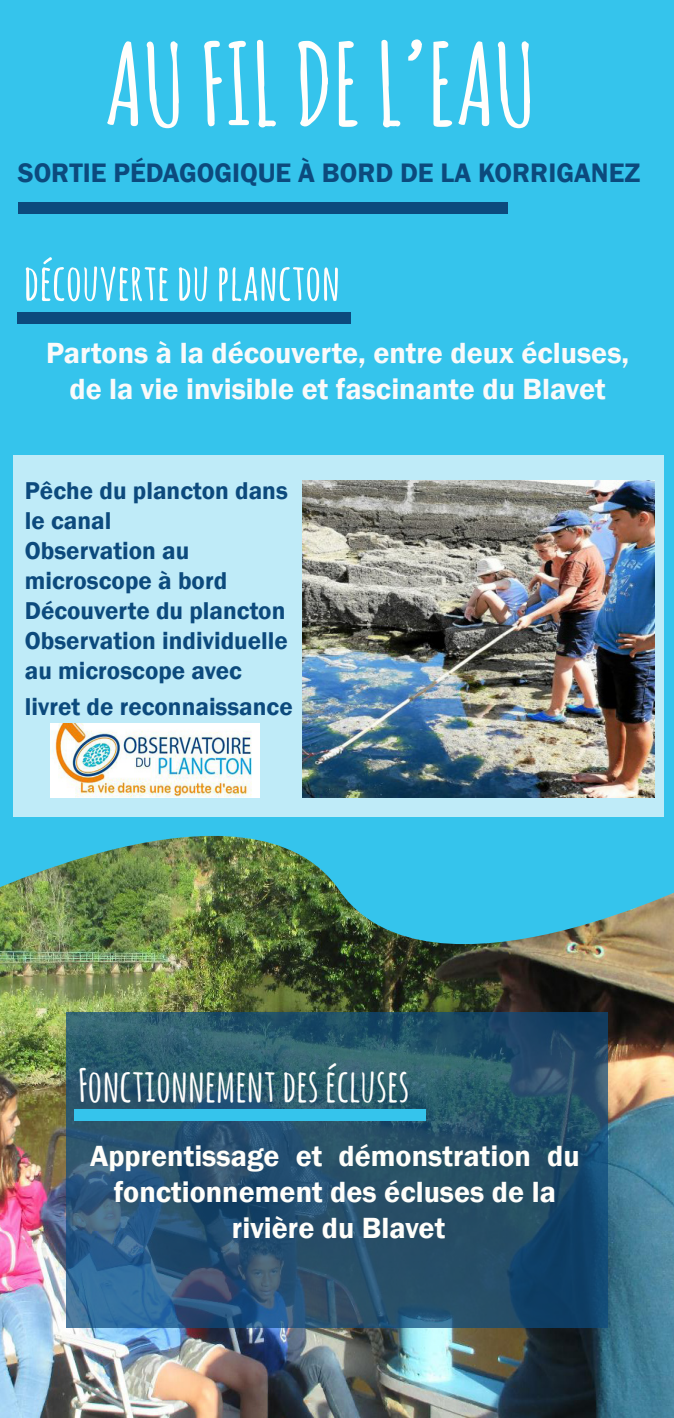
<style>
.page{position:relative;width:674px;height:1418px;background:#fff}
.page>*{position:absolute;margin:0;border:0;box-sizing:border-box;transform-origin:0 0}
.t1{font:700 112.5px "Amatic SC";color:#fffefc}
.t2{font:700 50px "Amatic SC";color:#fffefc}
.t3{font:700 45px "Amatic SC";color:#fffefc}
.t4{font:600 30px "Franklin Gothic";color:#fafafa}
.t5{font:600 30px/36px "Franklin Gothic";color:#fffefa;text-align:center}
.t6{font:600 27.5px "Franklin Gothic";color:#0c4a7d}
.t7{font:600 25px/30px "Franklin Gothic";color:#0c4a7d}
</style>
<div class="page">
<div style="left:0;top:0;width:673px;height:1417px;background:#35c4ec"></div>
<div style="left:18px;top:202px;width:489px;height:11px;background:#0c4a7d"></div>
<img style="left:0;top:1019px;width:673px;height:398px">
<svg style="left:66px;top:1019px;width:541px;height:308px;background:#27536f"></svg>
<img style="left:0;top:761px;width:673px;height:258px">
<div style="left:13px;top:455px;width:650px;height:362px;background:#bfebf8"></div>
<div style="left:74px;top:1108px;width:351px;height:12px;background:#35c4ec"></div>
<div style="left:18px;top:313px;width:333px;height:11px;background:#0c4a7d"></div>
<img style="left:303px;top:480px;width:351px;height:317px">
<img style="left:50px;top:724px;width:209px;height:73px">
<p class="t1" style="left:104px;top:4px;width:432px">AU FIL DE L’EAU</p>
<p class="t6" style="left:18px;top:156px;width:623px">SORTIE PÉDAGOGIQUE À BORD DE LA KORRIGANEZ</p>
<p class="t2" style="left:24px;top:246px;width:318px">découverte du plancton</p>
<p class="t4" style="left:46px;top:334px;width:584px">Partons à la découverte, entre deux écluses,</p>
<p class="t4" style="left:69px;top:370px;width:537px">de la vie invisible et fascinante du Blavet</p>
<p class="t7" style="left:25px;top:476px;width:264px">Pêche du plancton dans le canal</p>
<p class="t7" style="left:25px;top:536px;width:166px">Observation au</p>
<p class="t7" style="left:25px;top:566px;width:204px">microscope à bord</p>
<p class="t7" style="left:25px;top:596px;width:262px">Découverte du plancton</p>
<p class="t7" style="left:25px;top:626px;width:264px">Observation individuelle au microscope avec</p>
<p class="t7" style="left:25px;top:692px;width:269px">livret de reconnaissance</p>
<p class="t3" style="left:78px;top:1053px;width:332px">Fonctionnement des écluses</p>
<p class="t5" style="left:90px;top:1138px;width:491px">Apprentissage et démonstration du fonctionnement des écluses de la</p>
<p class="t5" style="left:232px;top:1210px;width:215px">rivière du Blavet</p>
</div>
